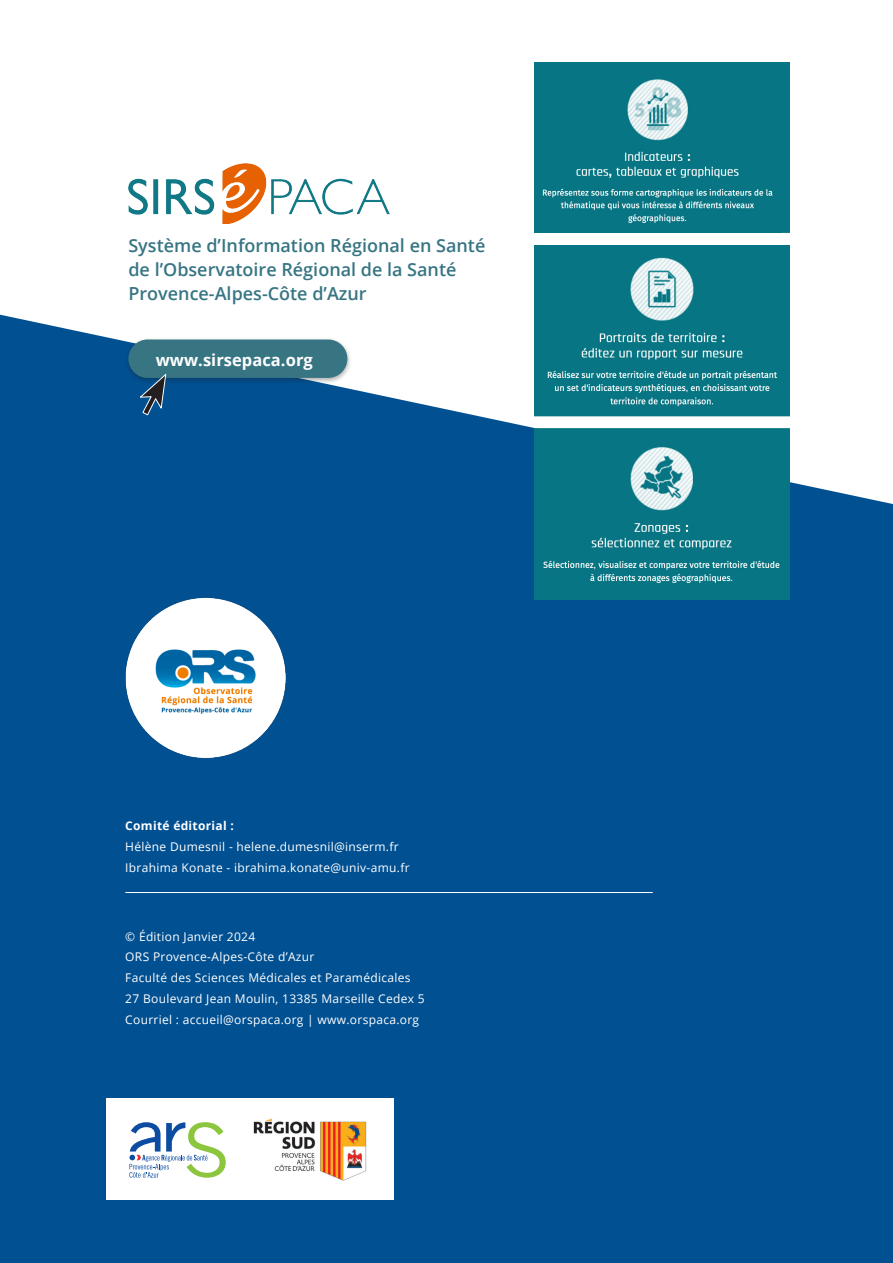
<style>
.page{position:relative;width:893px;height:1263px;background:#fff}
.page>*{position:absolute;margin:0;border:0;box-sizing:border-box;transform-origin:0 0}
.tag_sirsé{font:600 18px/24px "Open Sans";color:#377583}
.titre_essentiel{font:700 16.5px "Open Sans";letter-spacing:.005em;color:#fff}
.Mentions_fin{font:12px "Open Sans";letter-spacing:.025em;color:#fff}
.Mentions_fin-2{font:700 12px "Open Sans";letter-spacing:.025em;color:#fff}
</style>
<div class="page">
<div style="left:0;top:315px;width:893px;height:948px;background:#005092"></div>
<hr style="left:125px;top:892px;width:528px;height:1px;background:#fff">
<img style="left:128px;top:163px;width:261px;height:61px">
<img style="left:534px;top:62px;width:256px;height:171px">
<img style="left:534px;top:246px;width:256px;height:170px">
<div style="left:124px;top:337px;width:228px;height:47px;background:#231f20;opacity:.35"></div>
<div style="left:128px;top:339px;width:219px;height:39px;background:#377583;border-radius:19px"></div>
<img style="left:125px;top:597px;width:161px;height:161px">
<img style="left:534px;top:429px;width:256px;height:170px">
<svg style="left:138px;top:374px;width:29px;height:42px"></svg>
<div style="left:106px;top:1098px;width:288px;height:101px;background:#fff"></div>
<img style="left:253px;top:1118px;width:114px;height:63px">
<svg style="left:129px;top:1122px;width:97px;height:56px"></svg>
<p class="tag_sirsé" style="left:128px;top:233px;width:358px">Système d’Information Régional en Santé de l’Observatoire Régional de la Santé<br>Provence-Alpes-Côte d’Azur</p>
<p class="titre_essentiel" style="left:156px;top:348px;width:159px">www.sirsepaca.org</p>
<p class="Mentions_fin-2" style="left:125px;top:817px;width:110px">Comité éditorial :</p>
<p class="Mentions_fin" style="left:125px;top:838px;width:275px">Hélène Dumesnil - helene.dumesnil@inserm.fr</p>
<p class="Mentions_fin" style="left:125px;top:859px;width:286px">Ibrahima Konate - ibrahima.konate@univ-amu.fr</p>
<p class="Mentions_fin" style="left:125px;top:928px;width:131px">© Édition Janvier 2024</p>
<p class="Mentions_fin" style="left:125px;top:949px;width:191px">ORS Provence-Alpes-Côte d’Azur</p>
<p class="Mentions_fin" style="left:125px;top:969px;width:287px">Faculté des Sciences Médicales et Paramédicales</p>
<p class="Mentions_fin" style="left:125px;top:990px;width:301px">27 Boulevard Jean Moulin, 13385 Marseille Cedex 5</p>
<p class="Mentions_fin" style="left:125px;top:1011px;width:295px">Courriel : accueil@orspaca.org | www.orspaca.org</p>
</div>
